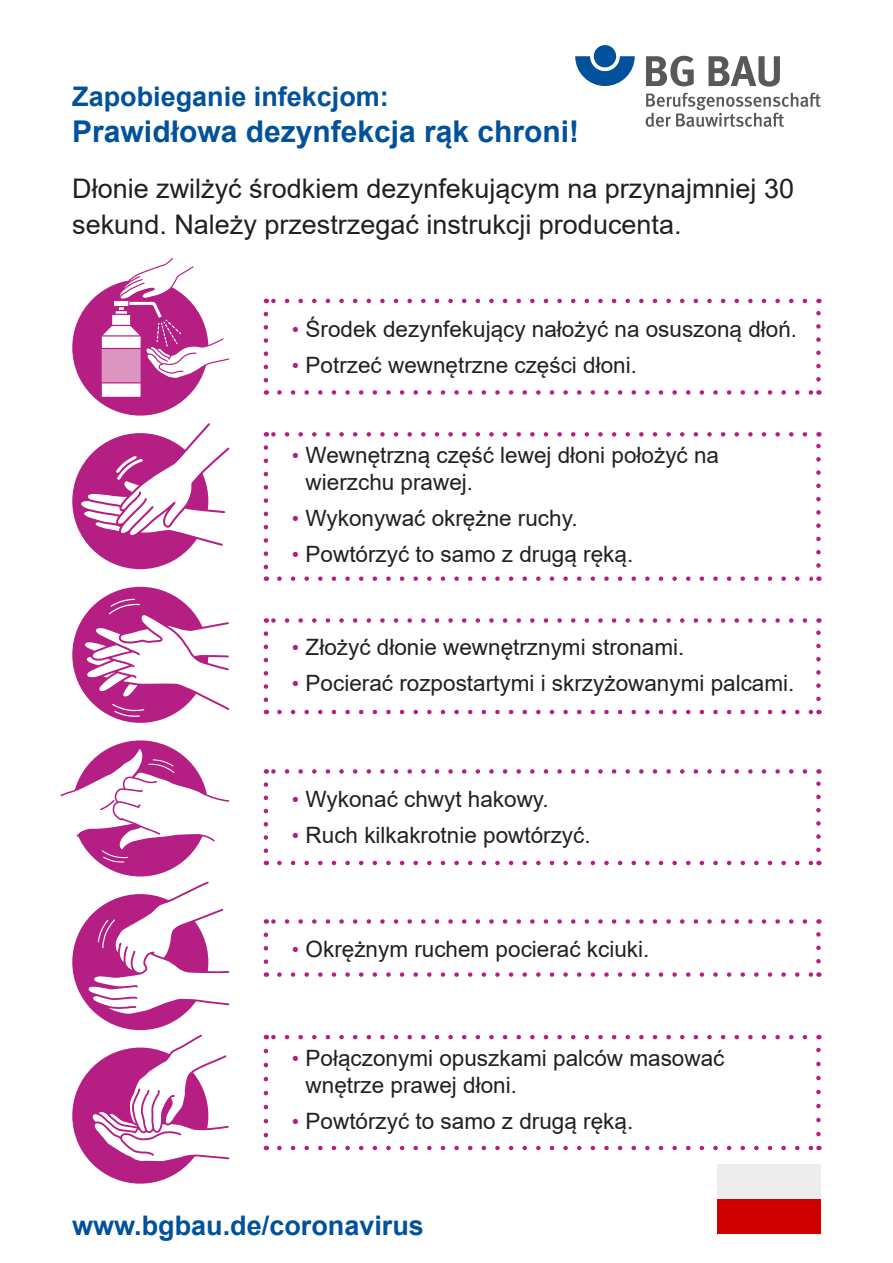
<style>
.page{position:relative;width:893px;height:1263px;background:#fff}
.page>*{position:absolute;margin:0;border:0;box-sizing:border-box;transform-origin:0 0}
.C_-_Überschrift__sch{font:700 30px "Arial";color:#01519b}
.Fließtext_Aufzählung{font:27px/36px "Arial";color:#231f20}
.C_-_Überschrift__sch-2{font:700 27px "Arial";color:#01519b}
.t1{font:22.5px/27px "Arial";color:#231f20}
.s1{font-size:21px;color:#b51e83}
</style>
<div class="page">
<svg style="left:279px;top:972px;width:533px;height:5px"></svg>
<svg style="left:273px;top:919px;width:532px;height:5px"></svg>
<svg style="left:264px;top:935px;width:4px;height:42px"></svg>
<svg style="left:816px;top:919px;width:5px;height:42px"></svg>
<svg style="left:279px;top:861px;width:533px;height:4px"></svg>
<svg style="left:273px;top:769px;width:532px;height:5px"></svg>
<svg style="left:264px;top:784px;width:4px;height:81px"></svg>
<svg style="left:816px;top:769px;width:5px;height:81px"></svg>
<svg style="left:279px;top:710px;width:533px;height:4px"></svg>
<svg style="left:273px;top:618px;width:532px;height:5px"></svg>
<svg style="left:264px;top:633px;width:4px;height:81px"></svg>
<svg style="left:816px;top:618px;width:5px;height:81px"></svg>
<svg style="left:575px;top:56px;width:60px;height:30px"></svg>
<div style="left:594px;top:45px;width:22px;height:22px;background:#01519b;border-radius:50%"></div>
<svg style="left:646px;top:56px;width:48px;height:30px"></svg>
<svg style="left:708px;top:56px;width:72px;height:31px"></svg>
<svg style="left:646px;top:93px;width:175px;height:34px"></svg>
<svg style="left:264px;top:432px;width:557px;height:149px"></svg>
<div style="left:72px;top:279px;width:136px;height:137px;background:#b51e83;border-radius:50%"></div>
<div style="left:72px;top:433px;width:136px;height:136px;background:#b51e83;border-radius:50%"></div>
<div style="left:72px;top:587px;width:136px;height:136px;background:#b51e83;border-radius:50%"></div>
<div style="left:72px;top:740px;width:136px;height:136px;background:#b51e83;border-radius:50%"></div>
<div style="left:72px;top:1047px;width:136px;height:137px;background:#b51e83;border-radius:50%"></div>
<div style="left:72px;top:894px;width:136px;height:136px;background:#b51e83;border-radius:50%"></div>
<svg style="left:79px;top:423px;width:150px;height:123px"></svg>
<svg style="left:101px;top:258px;width:128px;height:140px"></svg>
<svg style="left:83px;top:599px;width:146px;height:118px"></svg>
<svg style="left:60px;top:747px;width:169px;height:116px"></svg>
<svg style="left:87px;top:881px;width:142px;height:134px"></svg>
<svg style="left:90px;top:1034px;width:139px;height:129px"></svg>
<svg style="left:279px;top:390px;width:533px;height:5px"></svg>
<svg style="left:273px;top:299px;width:532px;height:4px"></svg>
<svg style="left:264px;top:314px;width:4px;height:81px"></svg>
<svg style="left:816px;top:299px;width:5px;height:80px"></svg>
<svg style="left:279px;top:1146px;width:533px;height:4px"></svg>
<svg style="left:273px;top:1035px;width:532px;height:4px"></svg>
<svg style="left:264px;top:1051px;width:4px;height:99px"></svg>
<svg style="left:816px;top:1035px;width:5px;height:99px"></svg>
<div style="left:717px;top:1199px;width:104px;height:35px;background:#d10000"></div>
<div style="left:717px;top:1164px;width:104px;height:35px;background:#ededed"></div>
<h1 class="C_-_Überschrift__sch-2" style="left:72px;top:77px;width:318px">Zapobieganie infekcjom:</h1>
<h1 class="C_-_Überschrift__sch" style="left:72px;top:110px;width:508px">Prawidłowa dezynfekcja rąk chroni!</h1>
<p class="Fließtext_Aufzählung" style="left:72px;top:170px;width:723px">Dłonie zwilżyć środkiem dezynfekującym na przynajmniej 30 sekund. Należy przestrzegać instrukcji producenta.</p>
<p class="t1" style="left:292px;top:315px;width:507px"><span class="s1">•</span> Środek dezynfekujący nałożyć na osuszoną dłoń.</p>
<p class="t1" style="left:292px;top:351px;width:346px"><span class="s1">•</span> Potrzeć wewnętrzne części dłoni.</p>
<p class="t1" style="left:306px;top:442px;width:415px;text-indent:-14px"><span class="s1">•</span> Wewnętrzną część lewej dłoni położyć na wierzchu prawej.</p>
<p class="t1" style="left:292px;top:505px;width:287px"><span class="s1">•</span> Wykonywać okrężne ruchy.</p>
<p class="t1" style="left:292px;top:541px;width:343px"><span class="s1">•</span> Powtórzyć to samo z drugą ręką.</p>
<p class="t1" style="left:292px;top:634px;width:394px"><span class="s1">•</span> Złożyć dłonie wewnętrznymi stronami.</p>
<p class="t1" style="left:292px;top:670px;width:504px"><span class="s1">•</span> Pocierać rozpostartymi i skrzyżowanymi palcami.</p>
<p class="t1" style="left:292px;top:785px;width:258px"><span class="s1">•</span> Wykonać chwyt hakowy.</p>
<p class="t1" style="left:292px;top:821px;width:300px"><span class="s1">•</span> Ruch kilkakrotnie powtórzyć.</p>
<p class="t1" style="left:292px;top:935px;width:359px"><span class="s1">•</span> Okrężnym ruchem pocierać kciuki.</p>
<p class="t1" style="left:306px;top:1044px;width:420px;text-indent:-14px"><span class="s1">•</span> Połączonymi opuszkami palców masować wnętrze prawej dłoni.</p>
<p class="t1" style="left:292px;top:1107px;width:343px"><span class="s1">•</span> Powtórzyć to samo z drugą ręką.</p>
<h1 class="C_-_Überschrift__sch-2" style="left:72px;top:1206px;width:353px">www.bgbau.de/coronavirus</h1>
</div>
